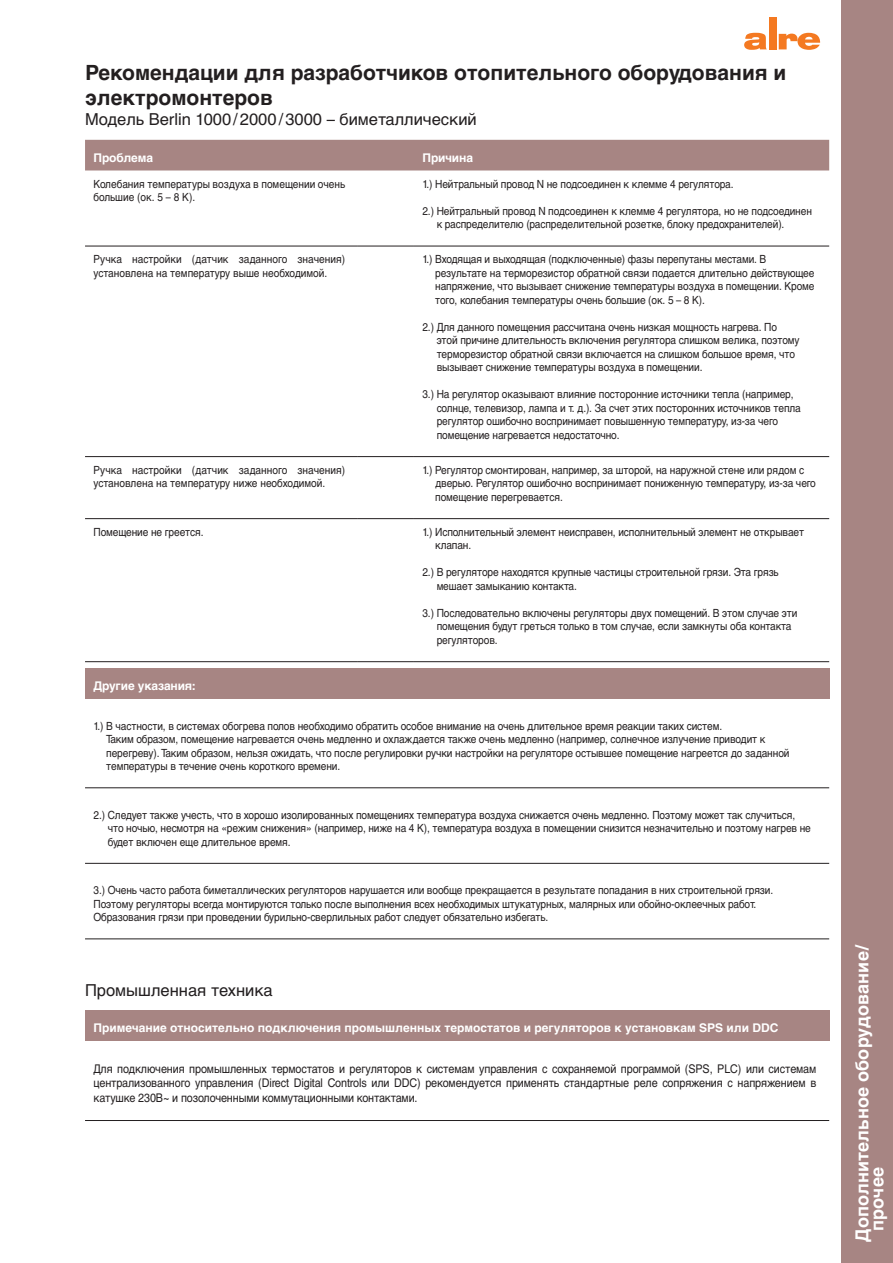
<style>
.page{position:relative;width:893px;height:1263px;background:#fff}
.page>*{position:absolute;margin:0;border:0;box-sizing:border-box;transform-origin:0 0}
.t1{font:700 21px/25.2px "Helvetica Cyr";color:#231f20}
.t2{font:700 18px/15px "Helvetica Cyr";letter-spacing:.01em;color:#fff}
.t3{font:16.5px "Helvetica Cyr Upright";color:#231f20}
.t4{font:12px/14.4px "Helvetica Cyr Upright";letter-spacing:-.01em;color:#231f20;text-align:justify;scale:.9 1}
.t5{font:700 12px "Helvetica Cyr";color:#fff}
.t6{font:11.25px/13.5px "Helvetica Cyr Upright";letter-spacing:-.01em;color:#231f20;scale:.9 1}
</style>
<div class="page">
<svg style="left:744px;top:33px;width:23px;height:17px"></svg>
<div style="left:769px;top:17px;width:7px;height:32px;background:#f47921"></div>
<svg style="left:779px;top:33px;width:41px;height:17px"></svg>
<div style="left:842px;top:0;width:51px;height:1263px;background:#a78583"></div>
<div style="left:85px;top:140px;width:744px;height:30px;background:#a78583"></div>
<hr style="left:85px;top:246px;width:273px;height:1px;background:#231f20">
<hr style="left:358px;top:246px;width:56px;height:1px;background:#231f20">
<hr style="left:414px;top:246px;width:415px;height:1px;background:#231f20">
<hr style="left:85px;top:456px;width:273px;height:1px;background:#231f20">
<hr style="left:358px;top:456px;width:56px;height:1px;background:#231f20">
<hr style="left:414px;top:456px;width:415px;height:1px;background:#231f20">
<hr style="left:85px;top:518px;width:273px;height:1px;background:#231f20">
<hr style="left:358px;top:518px;width:56px;height:1px;background:#231f20">
<hr style="left:414px;top:518px;width:415px;height:1px;background:#231f20">
<hr style="left:85px;top:661px;width:273px;height:1px;background:#231f20">
<hr style="left:358px;top:661px;width:56px;height:1px;background:#231f20">
<hr style="left:414px;top:661px;width:415px;height:1px;background:#231f20">
<div style="left:85px;top:668px;width:744px;height:31px;background:#a78583"></div>
<hr style="left:85px;top:787px;width:744px;height:1px;background:#231f20">
<hr style="left:85px;top:863px;width:744px;height:1px;background:#231f20">
<hr style="left:85px;top:938px;width:744px;height:1px;background:#231f20">
<div style="left:85px;top:1010px;width:744px;height:31px;background:#a78583"></div>
<hr style="left:85px;top:1120px;width:744px;height:1px;background:#231f20">
<h1 class="t1" style="left:85px;top:60px;width:703px">Рекомендации для разработчиков отопительного оборудования и электромонтеров</h1>
<h3 class="t3" style="left:85px;top:110px;width:393px">Модель Berlin 1000/2000/3000 – биметаллический</h3>
<p class="t5" style="left:94px;top:151px;width:61px">Проблема</p>
<p class="t5" style="left:422px;top:151px;width:52px">Причина</p>
<p class="t6" style="left:94px;top:177px;width:281px">Колебания температуры воздуха в помещении очень большие (ок. 5 – 8 K).</p>
<p class="t6" style="left:422px;top:177px;width:347px">1.) Нейтральный провод N не подсоединен к клемме 4 регулятора.</p>
<p class="t6" style="left:437px;top:204px;width:418px;text-indent:-14px">2.) Нейтральный провод N подсоединен к клемме 4 регулятора, но не подсоединен к распределителю (распределительной розетке, блоку предохранителей).</p>
<p class="t6" style="left:94px;top:253px;width:281px">Ручка настройки (датчик заданного значения) установлена на температуру выше необходимой.</p>
<p class="t6" style="left:435px;top:253px;width:423px;text-indent:-13px">1.) Входящая и выходящая (подключенные) фазы перепутаны местами. В результате на терморезистор обратной связи подается длительно действующее напряжение, что вызывает снижение температуры воздуха в помещении. Кроме того, колебания температуры очень большие (ок. 5 – 8 К).</p>
<p class="t6" style="left:437px;top:320px;width:405px;text-indent:-14px">2.) Для данного помещения рассчитана очень низкая мощность нагрева. По этой причине длительность включения регулятора слишком велика, поэтому терморезистор обратной связи включается на слишком большое время, что вызывает снижение температуры воздуха в помещении.</p>
<p class="t6" style="left:437px;top:388px;width:406px;text-indent:-14px">3.) На регулятор оказывают влияние посторонние источники тепла (например, солнце, телевизор, лампа и т. д.). За счет этих посторонних источников тепла регулятор ошибочно воспринимает повышенную температуру, из-за чего помещение нагревается недостаточно.</p>
<p class="t6" style="left:94px;top:463px;width:281px">Ручка настройки (датчик заданного значения) установлена на температуру ниже необходимой.</p>
<p class="t6" style="left:435px;top:463px;width:425px;text-indent:-13px">1.) Регулятор смонтирован, например, за шторой, на наружной стене или рядом с дверью. Регулятор ошибочно воспринимает пониженную температуру, из-за чего помещение перегревается.</p>
<p class="t6" style="left:94px;top:525px;width:124px">Помещение не греется.</p>
<p class="t6" style="left:435px;top:525px;width:412px;text-indent:-13px">1.) Исполнительный элемент неисправен, исполнительный элемент не открывает клапан.</p>
<p class="t6" style="left:437px;top:566px;width:382px;text-indent:-14px">2.) В регуляторе находятся крупные частицы строительной грязи. Эта грязь мешает замыканию контакта.</p>
<p class="t6" style="left:437px;top:606px;width:402px;text-indent:-14px">3.) Последовательно включены регуляторы двух помещений. В этом случае эти помещения будут греться только в том случае, если замкнуты оба контакта регуляторов.</p>
<p class="t5" style="left:94px;top:679px;width:103px">Другие указания:</p>
<p class="t6" style="left:106px;top:719px;width:761px;text-indent:-13px">1.) В частности, в системах обогрева полов необходимо обратить особое внимание на очень длительное время реакции таких систем.<br>Таким образом, помещение нагревается очень медленно и охлаждается также очень медленно (например, солнечное излучение приводит к перегреву). Таким образом, нельзя ожидать, что после регулировки ручки настройки на регуляторе остывшее помещение нагреется до заданной температуры в течение очень короткого времени.</p>
<p class="t6" style="left:108px;top:808px;width:783px;text-indent:-14px">2.) Следует также учесть, что в хорошо изолированных помещениях температура воздуха снижается очень медленно. Поэтому может так случиться, что ночью, несмотря на «режим снижения» (например, ниже на 4 К), температура воздуха в помещении снизится незначительно и поэтому нагрев не будет включен еще длительное время.</p>
<p class="t6" style="left:94px;top:883px;width:757px">3.) Очень часто работа биметаллических регуляторов нарушается или вообще прекращается в результате попадания в них строительной грязи.<br>Поэтому регуляторы всегда монтируются только после выполнения всех необходимых штукатурных, малярных или обойно-оклеечных работ.<br>Образования грязи при проведении бурильно-сверлильных работ следует обязательно избегать.</p>
<h3 class="t3" style="left:85px;top:980px;width:189px">Промышленная техника</h3>
<p class="t5" style="left:94px;top:1021px;width:686px">Примечание относительно подключения промышленных термостатов и регуляторов к установкам SPS или DDC</p>
<p class="t4" style="left:94px;top:1062px;width:805px">Для подключения промышленных термостатов и регуляторов к системам управления с сохраняемой программой (SPS, PLC) или системам централизованного управления (Direct Digital Controls или DDC) рекомендуется применять стандартные реле сопряжения с напряжением в катушке 230В~ и позолоченными коммутационными контактами.</p>
<h2 class="t2" style="left:855px;top:1231px;width:288px;text-indent:-10px;rotate:-90deg">Дополнительное оборудование/ прочее</h2>
</div>
